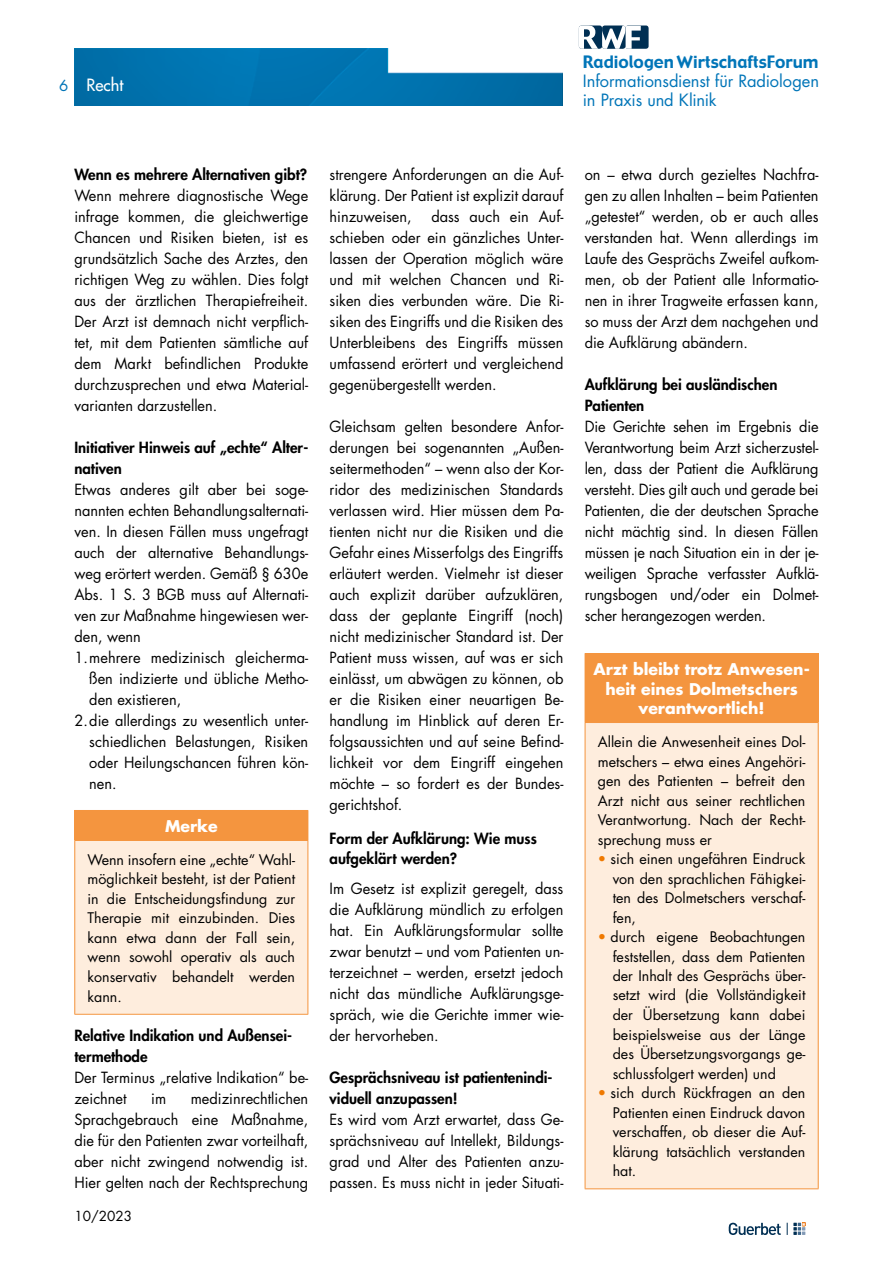
<style>
.page{position:relative;width:893px;height:1263px;background:#fff}
.page>*{position:absolute;margin:0;border:0;box-sizing:border-box;transform-origin:0 0}
.t1{font:16.65px "Gadget";color:#0075b8}
.t2{font:16.5px/18.8px "Futura Std";letter-spacing:-.005em;color:#0075b8}
.t3{font:500 16.5px "Futura Std";color:#fff}
.t4{font:700 15.75px/19.5px "Futura Std";color:#fff;text-align:center}
.t5{font:15px/21px "Futura Std";color:#000;text-align:justify}
.t6{font:800 15px/21px "Futura Std";color:#000}
.t7{font:15px "Futura Std";color:#0074b7}
.t8{font:14.25px/19.5px "Futura Std";color:#000;text-align:justify}
.t9{font:13.5px "Futura Std";color:#000}
.s1{color:#ef7900}
</style>
<div class="page">
<svg style="left:729px;top:1223px;width:52px;height:12px"></svg>
<svg style="left:787px;top:1223px;width:18px;height:12px"></svg>
<div style="left:625px;top:26px;width:24px;height:23px;background:#002f53;border-radius:3px"></div>
<svg style="left:579px;top:26px;width:62px;height:23px"></svg>
<img style="left:74px;top:49px;width:489px;height:57px">
<div style="left:75px;top:810px;width:233px;height:30px;background:#f4953f"></div>
<div style="left:75px;top:840px;width:233px;height:174px;background:#feeddd"></div>
<hr style="left:74px;top:810px;width:234px;height:1px;background:#f4953f">
<svg style="left:74px;top:811px;width:1px;height:29px"></svg>
<svg style="left:308px;top:811px;width:1px;height:29px"></svg>
<hr style="left:74px;top:840px;width:234px;height:1px;background:#f4953f">
<hr style="left:74px;top:841px;width:1px;height:173px;background:#f4953f">
<hr style="left:308px;top:841px;width:1px;height:173px;background:#f4953f">
<hr style="left:74px;top:1014px;width:234px;height:1px;background:#f4953f">
<div style="left:585px;top:653px;width:233px;height:69px;background:#f4953f"></div>
<div style="left:585px;top:722px;width:233px;height:467px;background:#feeddd"></div>
<hr style="left:585px;top:653px;width:234px;height:1px;background:#f4953f">
<hr style="left:818px;top:654px;width:1px;height:68px;background:#f4953f">
<hr style="left:585px;top:722px;width:234px;height:1px;background:#f4953f">
<hr style="left:585px;top:723px;width:1px;height:465px;background:#f4953f">
<hr style="left:818px;top:723px;width:1px;height:465px;background:#f4953f">
<hr style="left:585px;top:1188px;width:234px;height:1px;background:#f4953f">
<p class="t7" style="left:59px;top:76px;width:11px">6</p>
<p class="t3" style="left:86px;top:74px;width:38px">Recht</p>
<p class="t1" style="left:583px;top:52px;width:237px">Radiologen WirtschaftsForum</p>
<p class="t2" style="left:583px;top:72px;width:238px">Informationsdienst für Radiologen in Praxis und Klinik</p>
<p class="t6" style="left:74px;top:164px;width:234px">Wenn es mehrere Alternativen gibt?</p>
<p class="t5" style="left:74px;top:185px;width:235px">Wenn mehrere diagnostische Wege infrage kommen, die gleichwertige Chancen und Risiken bieten, ist es grundsätzlich Sache des Arztes, den richtigen Weg zu wählen. Dies folgt aus der ärztlichen Therapiefreiheit.<br>Der Arzt ist demnach nicht verpflich&shy;tet, mit dem Patienten sämtliche auf dem Markt befindlichen Produkte durchzusprechen und etwa Material&shy;varianten darzustellen.</p>
<p class="t6" style="left:74px;top:437px;width:235px">Initiativer Hinweis auf „echte“ Alter&shy;nativen</p>
<p class="t5" style="left:74px;top:479px;width:235px">Etwas anderes gilt aber bei soge-</p>
<p class="t5" style="left:74px;top:500px;width:235px">nannten echten Behandlungsalternati-</p>
<p class="t5" style="left:74px;top:521px;width:235px">ven. In diesen Fällen muss ungefragt</p>
<p class="t5" style="left:74px;top:542px;width:235px">auch der alternative Behandlungs-</p>
<p class="t5" style="left:74px;top:563px;width:235px">weg erörtert werden. Gemäß § 630e</p>
<p class="t5" style="left:74px;top:584px;width:235px">Abs. 1 S. 3 BGB muss auf Alternati-</p>
<p class="t5" style="left:74px;top:605px;width:235px">ven zur Maßnahme hingewiesen wer-</p>
<p class="t5" style="left:74px;top:626px;width:68px">den, wenn</p>
<p class="t5" style="left:74px;top:647px;width:235px">1.mehrere medizinisch gleicherma-</p>
<p class="t5" style="left:89px;top:668px;width:220px">ßen indizierte und übliche Metho-</p>
<p class="t5" style="left:89px;top:689px;width:93px">den existieren,</p>
<p class="t5" style="left:74px;top:710px;width:235px">2.die allerdings zu wesentlich unter-</p>
<p class="t5" style="left:89px;top:731px;width:220px">schiedlichen Belastungen, Risiken</p>
<p class="t5" style="left:89px;top:752px;width:220px">oder Heilungschancen führen kön-</p>
<p class="t5" style="left:89px;top:773px;width:29px">nen.</p>
<p class="t4" style="left:165px;top:816px;width:54px">Merke</p>
<p class="t8" style="left:88px;top:850px;width:209px">Wenn insofern eine „echte“ Wahl&shy;möglichkeit besteht, ist der Patient in die Entscheidungsfindung zur Therapie mit einzubinden. Dies kann etwa dann der Fall sein, wenn sowohl operativ als auch konservativ behandelt werden kann.</p>
<p class="t6" style="left:74px;top:1025px;width:219px">Relative Indikation und Außensei&shy;termethode</p>
<p class="t5" style="left:74px;top:1067px;width:235px">Der Terminus „relative Indikation“ be&shy;zeichnet</p>
<p class="t5" style="left:74px;top:1088px;width:235px;text-indent:116px">medizinrechtlichen Sprachgebrauch eine Maßnahme, die für den Patienten zwar vorteilhaft, aber nicht zwingend notwendig ist.<br>Hier gelten nach der Rechtsprechung</p>
<p class="t5" style="left:151px;top:1088px;width:16px">im</p>
<p class="t9" style="left:74px;top:1207px;width:59px">10/2023</p>
<p class="t5" style="left:330px;top:164px;width:235px">strengere Anforderungen an die Auf&shy;klärung. Der Patient ist explizit darauf hinzuweisen,</p>
<p class="t5" style="left:330px;top:206px;width:235px;text-indent:102px">dass auch ein Auf&shy;schieben oder ein gänzliches Unter&shy;lassen der Operation möglich wäre und mit welchen Chancen und Ri&shy;siken dies verbunden wäre. Die Ri&shy;siken des Eingriffs und die Risiken des Unterbleibens des Eingriffs müssen umfassend erörtert und vergleichend gegenübergestellt werden.</p>
<p class="t5" style="left:330px;top:416px;width:235px">Gleichsam gelten besondere Anfor&shy;derungen bei sogenannten „Außen&shy;seitermethoden“ – wenn also der Kor&shy;ridor des medizinischen Standards verlassen wird. Hier müssen dem Pa&shy;tienten nicht nur die Risiken und die Gefahr eines Misserfolgs des Eingriffs erläutert werden. Vielmehr ist dieser auch explizit darüber aufzuklären, dass der geplante Eingriff (noch) nicht medizinischer Standard ist. Der Patient muss wissen, auf was er sich einlässt, um abwägen zu können, ob er die Risiken einer neuartigen Be&shy;handlung im Hinblick auf deren Er&shy;folgsaussichten und auf seine Befind&shy;lichkeit vor dem Eingriff eingehen möchte – so fordert es der Bundes&shy;gerichtshof.</p>
<p class="t6" style="left:330px;top:829px;width:209px;line-height:19.5px">Form der Aufklärung: Wie muss aufgeklärt werden?</p>
<p class="t5" style="left:330px;top:878px;width:235px">Im Gesetz ist explizit geregelt, dass die Aufklärung mündlich zu erfolgen hat. Ein Aufklärungsformular sollte zwar benutzt – und vom Patienten un&shy;terzeichnet – werden, ersetzt jedoch nicht das mündliche Aufklärungsge&shy;spräch, wie die Gerichte immer wie&shy;der hervorheben.</p>
<p class="t6" style="left:330px;top:1067px;width:225px">Gesprächsniveau ist patientenindi&shy;viduell anzupassen!</p>
<p class="t5" style="left:330px;top:1109px;width:235px">Es wird vom Arzt erwartet, dass Ge&shy;sprächsniveau auf Intellekt, Bildungs&shy;grad und Alter des Patienten anzu&shy;passen. Es muss nicht in jeder Situati-</p>
<p class="t5" style="left:585px;top:164px;width:235px">on – etwa durch gezieltes Nachfra&shy;gen zu allen Inhalten – beim Patienten „getestet“ werden, ob er auch alles verstanden hat. Wenn allerdings im Laufe des Gesprächs Zweifel aufkom&shy;men, ob der Patient alle Informatio&shy;nen in ihrer Tragweite erfassen kann, so muss der Arzt dem nachgehen und die Aufklärung abändern.</p>
<p class="t6" style="left:585px;top:374px;width:194px">Aufklärung bei ausländischen<br>Patienten</p>
<p class="t5" style="left:585px;top:416px;width:235px">Die Gerichte sehen im Ergebnis die Verantwortung beim Arzt sicherzustel&shy;len, dass der Patient die Aufklärung versteht. Dies gilt auch und gerade bei Patienten, die der deutschen Sprache nicht mächtig sind. In diesen Fällen müssen je nach Situation ein in der je&shy;weiligen Sprache verfasster Aufklä&shy;rungsbogen und/oder ein Dolmet&shy;scher herangezogen werden.</p>
<p class="t4" style="left:593px;top:659px;width:218px">Arzt bleibt trotz Anwesen&shy;heit eines Dolmetschers verantwortlich!</p>
<p class="t8" style="left:598px;top:732px;width:209px">Allein die Anwesenheit eines Dol&shy;metschers – etwa eines Angehöri&shy;gen des Patienten – befreit den Arzt nicht aus seiner rechtlichen Verantwortung. Nach der Recht&shy;sprechung muss er</p>
<p class="t8" style="left:613px;top:849px;width:194px;text-indent:-15px"><span class="s1">•</span> sich einen ungefähren Eindruck von den sprachlichen Fähigkei&shy;ten des Dolmetschers verschaf&shy;fen,</p>
<p class="t8" style="left:613px;top:927px;width:194px;text-indent:-15px"><span class="s1">•</span> durch eigene Beobachtungen feststellen, dass dem Patienten der Inhalt des Gesprächs über&shy;setzt wird (die Vollständigkeit der Übersetzung kann dabei beispielsweise aus der Länge des Übersetzungsvorgangs ge&shy;schlussfolgert werden) und</p>
<p class="t8" style="left:613px;top:1083px;width:194px;text-indent:-15px"><span class="s1">•</span> sich durch Rückfragen an den Patienten einen Eindruck davon verschaffen, ob dieser die Auf&shy;klärung tatsächlich verstanden hat.</p>
</div>
